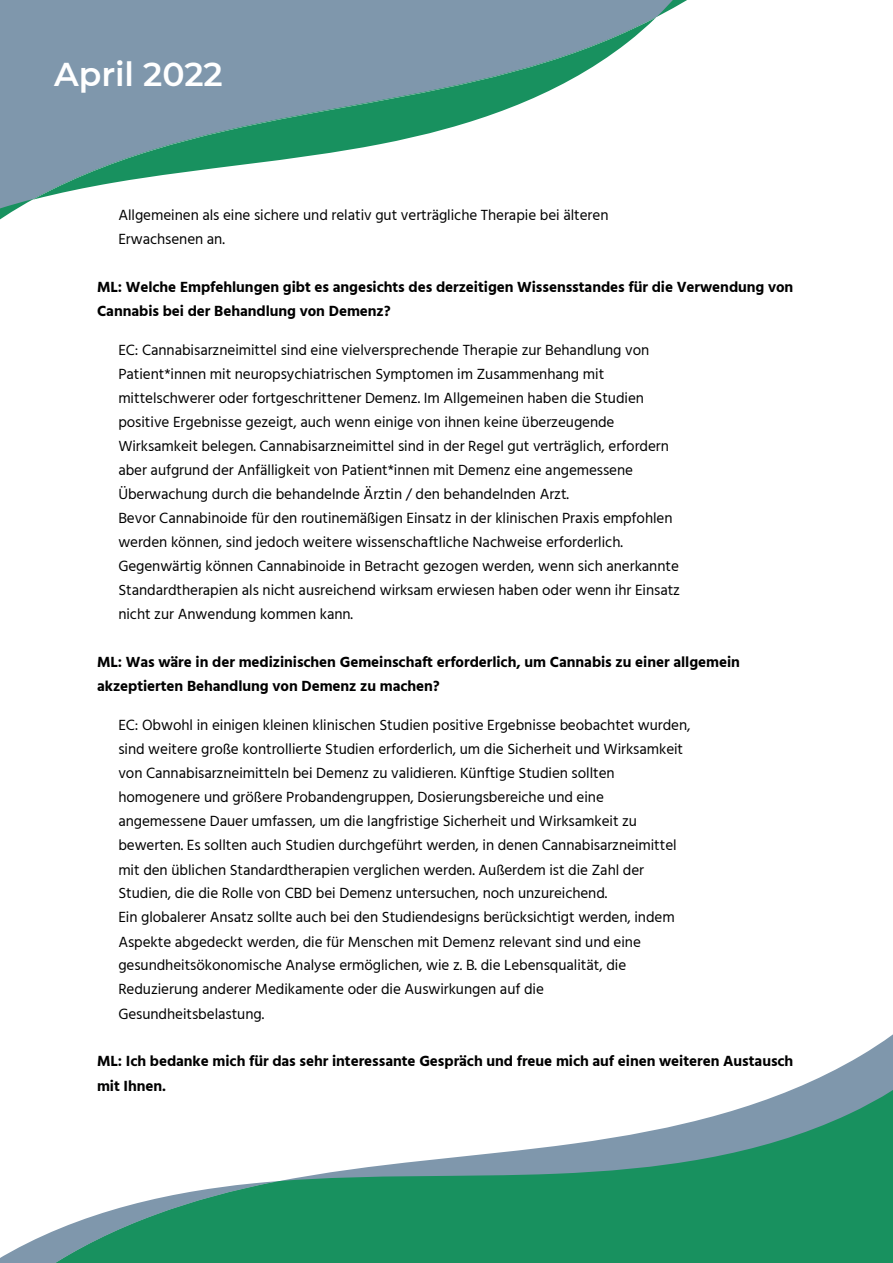
<style>
.page{position:relative;width:893px;height:1263px;background:#fff}
.page>*{position:absolute;margin:0;border:0;box-sizing:border-box;transform-origin:0 0}
.t1{font:600 33px "Montserrat";color:#fff}
.t2{font:15.15px/24px "Hind";letter-spacing:-.005em;color:#000001}
.t3{font:700 15.15px/24.2px "Hind";letter-spacing:-.005em;color:#000001}
</style>
<div class="page">
<svg style="left:0;top:1235px;width:44px;height:28px"></svg>
<svg style="left:44px;top:1061px;width:849px;height:202px"></svg>
<svg style="left:0;top:0;width:687px;height:220px;fill:#7f97ac"></svg>
<div style="left:54px;top:54px;width:248px;height:36px;background:#7f97ac"></div>
<h1 class="t1" style="left:54px;top:51px;width:170px">April 2022</h1>
<p class="t2" style="left:118px;top:204px;width:492px">Allgemeinen als eine sichere und relativ gut verträgliche Therapie bei älteren<br>Erwachsenen an.</p>
<p class="t3" style="left:97px;top:275px;width:698px">ML: Welche Empfehlungen gibt es angesichts des derzeitigen Wissensstandes für die Verwendung von<br>Cannabis bei der Behandlung von Demenz?</p>
<p class="t2" style="left:118px;top:339px;width:563px">EC: Cannabisarzneimittel sind eine vielversprechende Therapie zur Behandlung von Patient*innen mit neuropsychiatrischen Symptomen im Zusammenhang mit mittelschwerer oder fortgeschrittener Demenz. Im Allgemeinen haben die Studien positive Ergebnisse gezeigt, auch wenn einige von ihnen keine überzeugende Wirksamkeit belegen. Cannabisarzneimittel sind in der Regel gut verträglich, erfordern aber aufgrund der Anfälligkeit von Patient*innen mit Demenz eine angemessene Überwachung durch die behandelnde Ärztin / den behandelnden Arzt.<br>Bevor Cannabinoide für den routinemäßigen Einsatz in der klinischen Praxis empfohlen werden können, sind jedoch weitere wissenschaftliche Nachweise erforderlich.<br>Gegenwärtig können Cannabinoide in Betracht gezogen werden, wenn sich anerkannte Standardtherapien als nicht ausreichend wirksam erwiesen haben oder wenn ihr Einsatz nicht zur Anwendung kommen kann.</p>
<p class="t3" style="left:97px;top:650px;width:644px">ML: Was wäre in der medizinischen Gemeinschaft erforderlich, um Cannabis zu einer allgemein akzeptierten Behandlung von Demenz zu machen?</p>
<p class="t2" style="left:118px;top:714px;width:574px">EC: Obwohl in einigen kleinen klinischen Studien positive Ergebnisse beobachtet wurden, sind weitere große kontrollierte Studien erforderlich, um die Sicherheit und Wirksamkeit von Cannabisarzneimitteln bei Demenz zu validieren. Künftige Studien sollten homogenere und größere Probandengruppen, Dosierungsbereiche und eine angemessene Dauer umfassen, um die langfristige Sicherheit und Wirksamkeit zu bewerten. Es sollten auch Studien durchgeführt werden, in denen Cannabisarzneimittel mit den üblichen Standardtherapien verglichen werden. Außerdem ist die Zahl der Studien, die die Rolle von CBD bei Demenz untersuchen, noch unzureichend.<br>Ein globalerer Ansatz sollte auch bei den Studiendesigns berücksichtigt werden, indem Aspekte abgedeckt werden, die für Menschen mit Demenz relevant sind und eine gesundheitsökonomische Analyse ermöglichen, wie z. B. die Lebensqualität, die Reduzierung anderer Medikamente oder die Auswirkungen auf die Gesundheitsbelastung.</p>
<p class="t3" style="left:97px;top:1049px;width:698px">ML: Ich bedanke mich für das sehr interessante Gespräch und freue mich auf einen weiteren Austausch mit Ihnen.</p>
</div>
